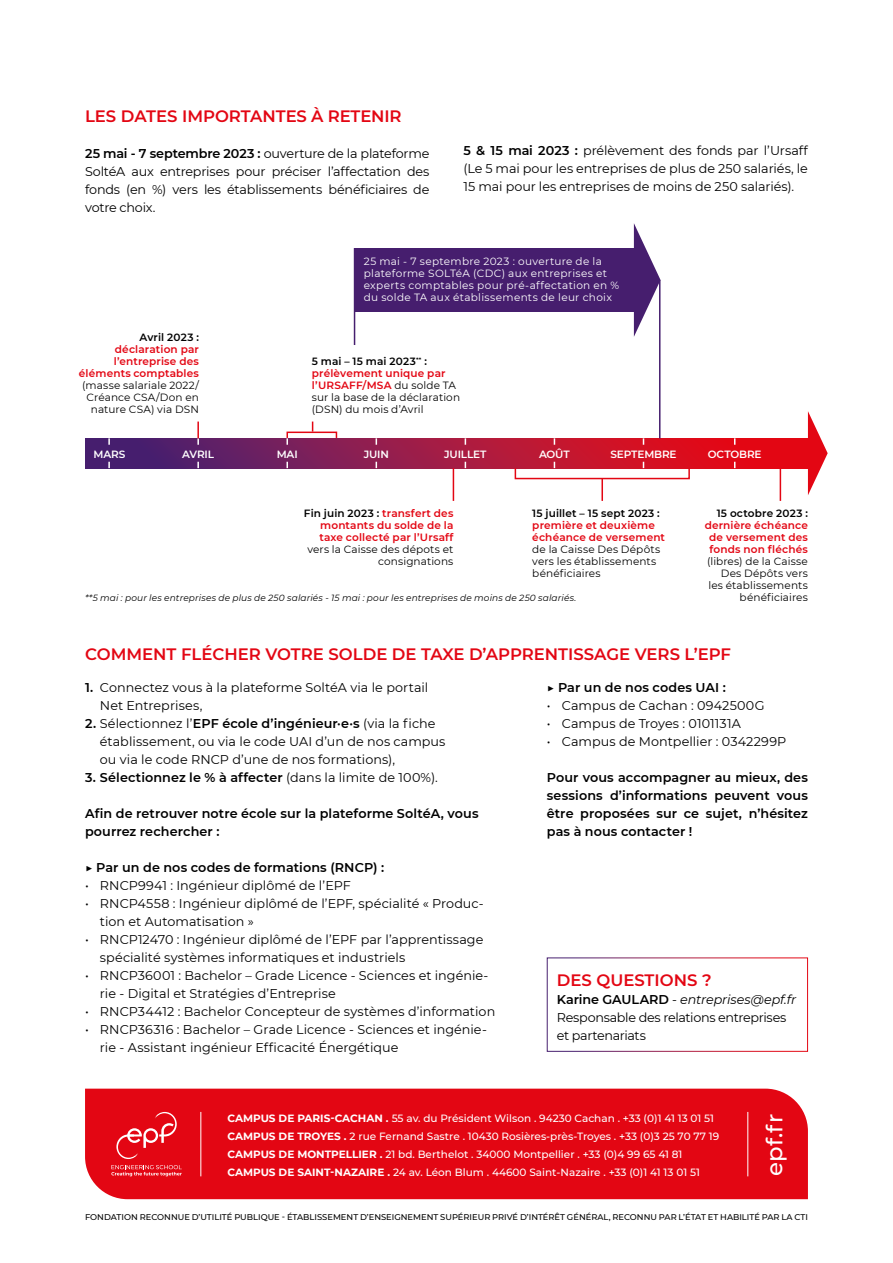
<style>
.page{position:relative;width:893px;height:1263px;background:#fff}
.page>*{position:absolute;margin:0;border:0;box-sizing:border-box;transform-origin:0 0}
.t1{font:500 22.8px "Montserrat";color:#fff}
.t2{font:600 16.5px "Montserrat";color:#e30613}
.t3{font:12.75px/18px "Montserrat";letter-spacing:.005em;color:#000}
.t4{font:600 12.75px/18px "Montserrat";letter-spacing:.01em;color:#000}
.t5{font:12.75px/18px "Montserrat";letter-spacing:-.025em;color:#000}
.t6{font:10.5px/12px "Montserrat";letter-spacing:.01em;color:#000;text-align:right}
.t7{font:500 10.5px/18px "Montserrat";color:#fff}
.t8{font:600 10.5px/12px "Montserrat";letter-spacing:.015em;color:#e30613;text-align:right}
.t9{font:10.5px/12px "Montserrat";letter-spacing:.03em;color:#fff}
.t10{font:600 10.5px "Montserrat";letter-spacing:.015em;color:#000}
.t11{font:600 10.5px "Montserrat";letter-spacing:-.01em;color:#fff}
.t12{font:italic 9px "Montserrat";letter-spacing:.015em;color:#000}
.t13{font:500 8.4px "Montserrat";color:#000}
.s1{font-weight:600}
.s2{font-weight:600;color:#e30613}
.s3{color:#000}
.s4{font-weight:400}
.s5{font-style:italic}
.s6{font-weight:700}
</style>
<div class="page">
<svg style="left:85px;top:438px;width:723px;height:30px;background:#9e1843"></svg>
<div style="left:354px;top:248px;width:289px;height:64px;background:#461e6e"></div>
<svg style="left:808px;top:411px;width:20px;height:84px"></svg>
<svg style="left:634px;top:223px;width:26px;height:114px"></svg>
<svg style="left:108px;top:438px;width:2px;height:7px"></svg>
<svg style="left:108px;top:462px;width:2px;height:6px"></svg>
<svg style="left:197px;top:462px;width:2px;height:6px"></svg>
<svg style="left:197px;top:422px;width:2px;height:23px"></svg>
<hr style="left:354px;top:248px;width:1px;height:97px;background:#461e6e">
<hr style="left:659px;top:280px;width:1px;height:158px;background:#461e6e">
<hr style="left:453px;top:468px;width:1px;height:33px;background:#e30613">
<hr style="left:780px;top:468px;width:1px;height:33px;background:#e30613">
<hr style="left:601px;top:479px;width:2px;height:22px;background:#e30613">
<svg style="left:286px;top:439px;width:2px;height:6px"></svg>
<svg style="left:286px;top:462px;width:2px;height:6px"></svg>
<div style="left:85px;top:1089px;width:723px;height:110px;background:#e30613"></div>
<svg style="left:116px;top:1112px;width:61px;height:47px;background:#e72a35"></svg>
<svg style="left:111px;top:1165px;width:71px;height:11px"></svg>
<hr style="left:200px;top:1112px;width:1px;height:64px;background:#fff">
<hr style="left:747px;top:1112px;width:1px;height:64px;background:#fff">
<div style="left:547px;top:957px;width:261px;height:95px;border:1px solid #fff"></div>
<div style="left:515px;top:467px;width:175px;height:12px;border:2px solid #e30613"></div>
<div style="left:286px;top:432px;width:51px;height:7px;border:2px solid #e30613"></div>
<p class="t2" style="left:85px;top:105px;width:318px">LES DATES IMPORTANTES À RETENIR</p>
<p class="t3" style="left:85px;top:144px;width:346px;text-align:justify"><span class="s1">25 mai - 7 septembre 2023 :</span> ouverture de la plateforme SoltéA aux entreprises pour préciser l’affectation des fonds (en %) vers les établissements bénéficiaires de votre choix.</p>
<p class="t3" style="left:463px;top:141px;width:346px;text-align:justify"><span class="s1">5 &amp; 15 mai 2023 :</span> prélèvement des fonds par l’Ursaff (Le 5 mai pour les entreprises de plus de 250 salariés, le 15 mai pour les entreprises de moins de 250 salariés).</p>
<p class="t10" style="left:140px;top:330px;width:61px">Avril 2023 :</p>
<p class="t8" style="left:79px;top:343px;width:122px">déclaration par l’entreprise des éléments comptables</p>
<p class="t6" style="left:82px;top:379px;width:118px">(masse salariale 2022/<br>Créance CSA/Don en nature CSA) via DSN</p>
<p class="t9" style="left:364px;top:255px;width:257px">25 mai - 7 septembre 2023 : ouverture de la plateforme SOLTéA (CDC) aux entreprises et experts comptables pour pré-affectation en % du solde TA aux établissements de leur choix</p>
<p class="t6" style="left:312px;top:355px;width:150px;text-align:left"><span class="s1">5 mai – 15 mai 2023</span><sup>**</sup> <span class="s1">: </span><span class="s2">prélèvement unique par l’URSAFF/MSA</span> du solde TA sur la base de la déclaration (DSN) du mois d’Avril</p>
<p class="t11" style="left:94px;top:447px;width:33px">MARS</p>
<p class="t11" style="left:182px;top:447px;width:33px">AVRIL</p>
<p class="t11" style="left:277px;top:447px;width:23px">MAI</p>
<p class="t11" style="left:364px;top:447px;width:27px">JUIN</p>
<p class="t11" style="left:444px;top:447px;width:44px">JUILLET</p>
<p class="t11" style="left:539px;top:447px;width:32px">AOÛT</p>
<p class="t11" style="left:610px;top:447px;width:68px">SEPTEMBRE</p>
<p class="t11" style="left:708px;top:447px;width:55px">OCTOBRE</p>
<p class="t8" style="left:319px;top:506px;width:135px;text-align:justify;text-indent:-16px"><span class="s3">Fin juin 2023 :</span> transfert des montants du solde de la taxe collecté par l’Ursaff</p>
<p class="t6" style="left:307px;top:543px;width:148px">vers la Caisse des dépots et consignations</p>
<p class="t10" style="left:532px;top:505px;width:129px">15 juillet – 15 sept 2023 :</p>
<p class="t8" style="left:532px;top:518px;width:134px;text-align:left">première et deuxième échéance de versement</p>
<p class="t6" style="left:532px;top:543px;width:129px;text-align:left">de la Caisse Des Dépôts vers les établissements bénéficiaires</p>
<p class="t12" style="left:85px;top:591px;width:493px">**5 mai : pour les entreprises de plus de 250 salariés - 15 mai : pour les entreprises de moins de 250 salariés.</p>
<p class="t10" style="left:717px;top:505px;width:93px">15 octobre 2023 :</p>
<p class="t8" style="left:705px;top:518px;width:105px;text-align:center">dernière échéance de versement des fonds non fléchés</p>
<p class="t6" style="left:707px;top:555px;width:102px">(libres) de la Caisse<br>Des Dépôts vers les établissements bénéficiaires</p>
<p class="t2" style="left:85px;top:642px;width:648px">COMMENT FLÉCHER VOTRE SOLDE DE TAXE D’APPRENTISSAGE VERS L’EPF</p>
<p class="t3" style="left:100px;top:678px;width:330px;text-indent:-15px"><span class="s1">1.</span> Connectez vous à la plateforme SoltéA via le portail<br>Net Entreprises,</p>
<p class="t3" style="left:100px;top:714px;width:347px;text-indent:-15px"><span class="s1">2.</span> Sélectionnez l’<span class="s1">EPF école d’ingénieur·e·s</span> (via la fiche établissement, ou via le code UAI d’un de nos campus ou via le code RNCP d’une de nos formations),</p>
<p class="t4" style="left:85px;top:768px;width:354px">3. Sélectionnez le % à affecter <span class="s4">(dans la limite de 100%).</span></p>
<p class="t4" style="left:85px;top:804px;width:395px">Afin de retrouver notre école sur la plateforme SoltéA, vous pourrez rechercher :</p>
<p class="t4" style="left:85px;top:858px;width:301px">▶ Par un de nos codes de formations (RNCP) :</p>
<p class="t3" style="left:85px;top:876px;width:267px">• RNCP9941 : Ingénieur diplômé de l’EPF</p>
<p class="t3" style="left:100px;top:894px;width:385px;text-indent:-15px">• RNCP4558 : Ingénieur diplômé de l’EPF, spécialité « Produc&shy;tion et Automatisation »</p>
<p class="t3" style="left:100px;top:930px;width:385px;text-indent:-15px">• RNCP12470 : Ingénieur diplômé de l’EPF par l’apprentissage spécialité systèmes informatiques et industriels</p>
<p class="t3" style="left:100px;top:966px;width:390px;text-indent:-15px">• RNCP36001 : Bachelor – Grade Licence - Sciences et ingénie&shy;rie - Digital et Stratégies d’Entreprise</p>
<p class="t3" style="left:85px;top:1002px;width:412px">• RNCP34412 : Bachelor Concepteur de systèmes d’information</p>
<p class="t3" style="left:100px;top:1020px;width:388px;text-indent:-15px">• RNCP36316 : Bachelor – Grade Licence - Sciences et ingénie&shy;rie - Assistant ingénieur Efficacité Énergétique</p>
<p class="t4" style="left:547px;top:678px;width:181px">▶ Par un de nos codes UAI :</p>
<p class="t3" style="left:547px;top:696px;width:219px">• Campus de Cachan : 0942500G</p>
<p class="t3" style="left:547px;top:714px;width:196px">• Campus de Troyes : 0101131A</p>
<p class="t3" style="left:547px;top:732px;width:241px">• Campus de Montpellier : 0342299P</p>
<p class="t4" style="left:547px;top:768px;width:263px;text-align:justify">Pour vous accompagner au mieux, des sessions d’informations peuvent vous être proposées sur ce sujet, n’hésitez pas à nous contacter !</p>
<p class="t2" style="left:557px;top:968px;width:156px">DES QUESTIONS ?</p>
<p class="t5" style="left:557px;top:990px;width:241px"><span class="s1">Karine GAULARD</span> - <span class="s5">entreprises@epf.fr<br></span>Responsable des relations entreprises et partenariats</p>
<p class="t7" style="left:228px;top:1108px;width:493px"><span class="s6">CAMPUS DE PARIS-CACHAN .</span> 55 av. du Président Wilson . 94230 Cachan . +33 (0)1 41 13 01 51<br><span class="s6">CAMPUS DE TROYES .</span> 2 rue Fernand Sastre . 10430 Rosières-près-Troyes . +33 (0)3 25 70 77 19<br><span class="s6">CAMPUS DE MONTPELLIER .</span> 21 bd. Berthelot . 34000 Montpellier . +33 (0)4 99 65 41 81<br><span class="s6">CAMPUS DE SAINT-NAZAIRE .</span> 24 av. Léon Blum . 44600 Saint-Nazaire . +33 (0)1 41 13 01 51</p>
<h1 class="t1" style="left:759px;top:1175px;width:63px;rotate:-90deg">epf.fr</h1>
<p class="t13" style="left:85px;top:1211px;width:724px">FONDATION RECONNUE D’UTILITÉ PUBLIQUE - ÉTABLISSEMENT D’ENSEIGNEMENT SUPÉRIEUR PRIVÉ D’INTÉRÊT GÉNÉRAL, RECONNU PAR L’ÉTAT ET HABILITÉ PAR LA CTI</p>
</div>
